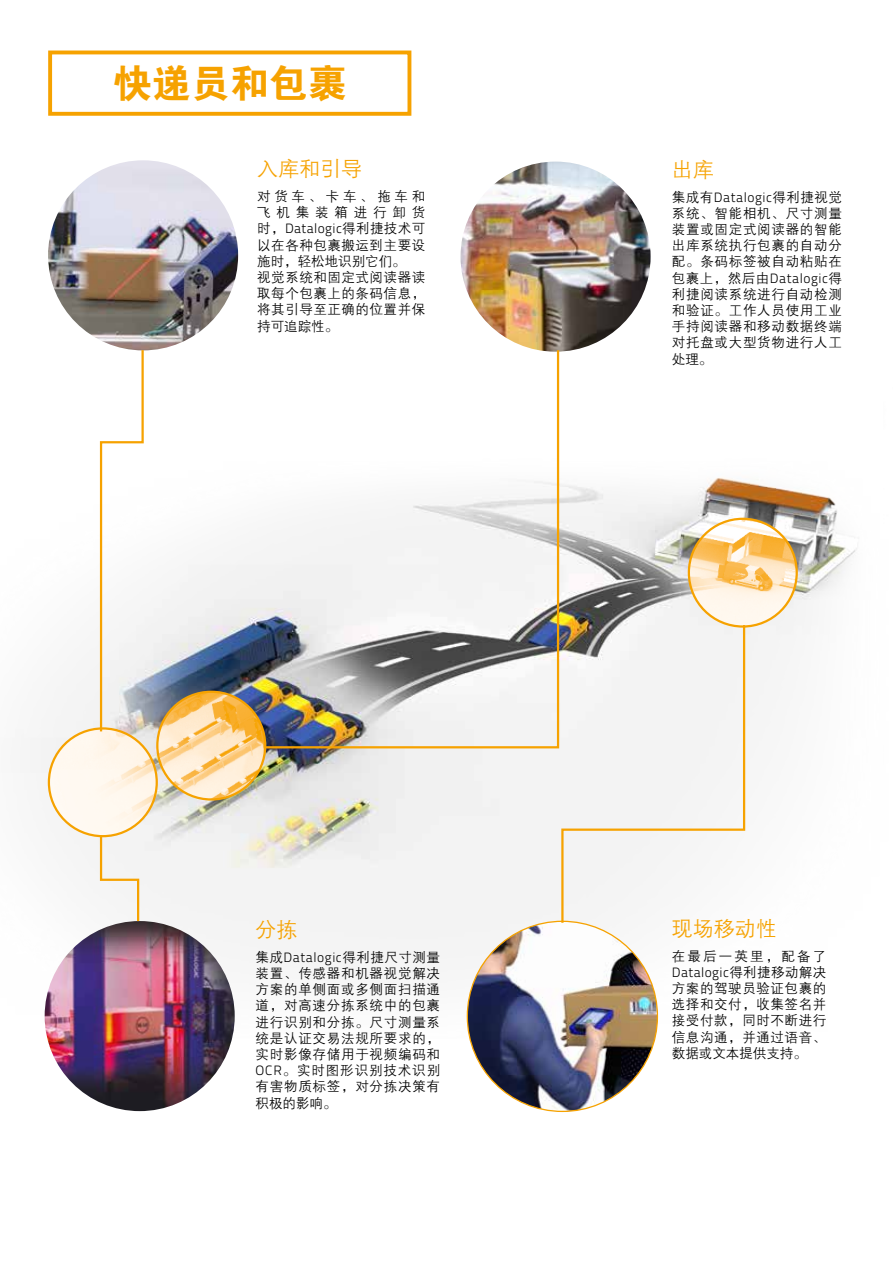
<style>
.page{position:relative;width:893px;height:1263px;background:#fff}
.page>*{position:absolute;margin:0;border:0;box-sizing:border-box;transform-origin:0 0}
.t1{font:39px "FZDHTK GBK1 0";color:#f6a200}
.t2{font:21px "FZZDXK GBK1 0";color:#f6a200}
.t3{font:13.5px/16.2px "FZZDXK GBK1 0";letter-spacing:.055em;color:#000;text-align:justify}
.t4{font:300 13.5px "Titillium Text 22 L";letter-spacing:.035em;color:#000}
.t5{font:13.5px/16.2px "FZZDXK GBK1 0";letter-spacing:.43em;color:#000}
.t6{font:13.5px "FZZDXK GBK1 0";letter-spacing:.16em;color:#000}
.s1{font-family:"FZZDXK GBK1 0";font-weight:400}
.s2{font-family:"Titillium Text 22 L";font-weight:300}
</style>
<div class="page">
<img style="left:30px;top:477px;width:827px;height:562px">
<img style="left:48px;top:160px;width:190px;height:190px;border-radius:95px">
<img style="left:45px;top:921px;width:190px;height:190px;border-radius:95px">
<img style="left:467px;top:921px;width:190px;height:190px;border-radius:95px">
<img style="left:460px;top:162px;width:191px;height:190px;border-radius:95px">
<svg style="left:47px;top:516px;width:752px;height:322px"></svg>
<svg style="left:261px;top:348px;width:299px;height:401px"></svg>
<svg style="left:99px;top:348px;width:46px;height:386px"></svg>
<div style="left:560px;top:623px;width:186px;height:302px;background:#f3f3f3"></div>
<svg style="left:99px;top:834px;width:41px;height:89px"></svg>
<div style="left:48px;top:51px;width:363px;height:65px;border:4px solid #f6a200"></div>
<h1 class="t1" style="left:113px;top:62px;width:235px">快递员和包裹</h1>
<h2 class="t2" style="left:257px;top:157px;width:106px">入库和引导</h2>
<p class="t5" style="left:257px;top:188px;width:169px">对货车、卡车、拖车和飞机集装箱进行卸货</p>
<p class="t4" style="left:257px;top:219px;width:169px"><span class="s1">时，</span>Datalogic<span class="s1">得利捷技术可</span></p>
<p class="t3" style="left:257px;top:237px;width:169px;text-align:left">以在各种包裹搬运到主要设施时，轻松地识别它们。<br>视觉系统和固定式阅读器读取每个包裹上的条码信息，将其引导至正确的位置并保持可追踪性。</p>
<h2 class="t2" style="left:256px;top:918px;width:43px">分拣</h2>
<p class="t3" style="left:256px;top:949px;width:186px">集成<span class="s2">Datalogic</span>得利捷尺寸测量装置、传感器和机器视觉解决方案的单侧面或多侧面扫描通道，对高速分拣系统中的包裹进行识别和分拣。尺寸测量系统是认证交易法规所要求的，实时影像存储用于视频编码和<span class="s2">OCR</span>。实时图形识别技术识别有害物质标签，对分拣决策有积极的影响。</p>
<h2 class="t2" style="left:672px;top:158px;width:43px">出库</h2>
<p class="t4" style="left:672px;top:187px;width:172px"><span class="s1">集成有</span>Datalogic<span class="s1">得利捷视觉</span></p>
<p class="t3" style="left:672px;top:205px;width:172px">系统、智能相机、尺寸测量装置或固定式阅读器的智能出库系统执行包裹的自动分配。条码标签被自动粘贴在</p>
<p class="t4" style="left:672px;top:268px;width:172px"><span class="s1">包裹上，然后由</span>Datalogic<span class="s1">得</span></p>
<p class="t3" style="left:672px;top:286px;width:172px">利捷阅读系统进行自动检测和验证。工作人员使用工业手持阅读器和移动数据终端对托盘或大型货物进行人工处理。</p>
<h2 class="t2" style="left:672px;top:917px;width:106px">现场移动性</h2>
<p class="t6" style="left:672px;top:948px;width:156px">在最后一英里，配备了</p>
<p class="t4" style="left:672px;top:962px;width:156px">Datalogic<span class="s1">得利捷移动解决</span></p>
<p class="t3" style="left:672px;top:980px;width:156px">方案的驾驶员验证包裹的选择和交付，收集签名并接受付款，同时不断进行信息沟通，并通过语音、数据或文本提供支持。</p>
</div>
